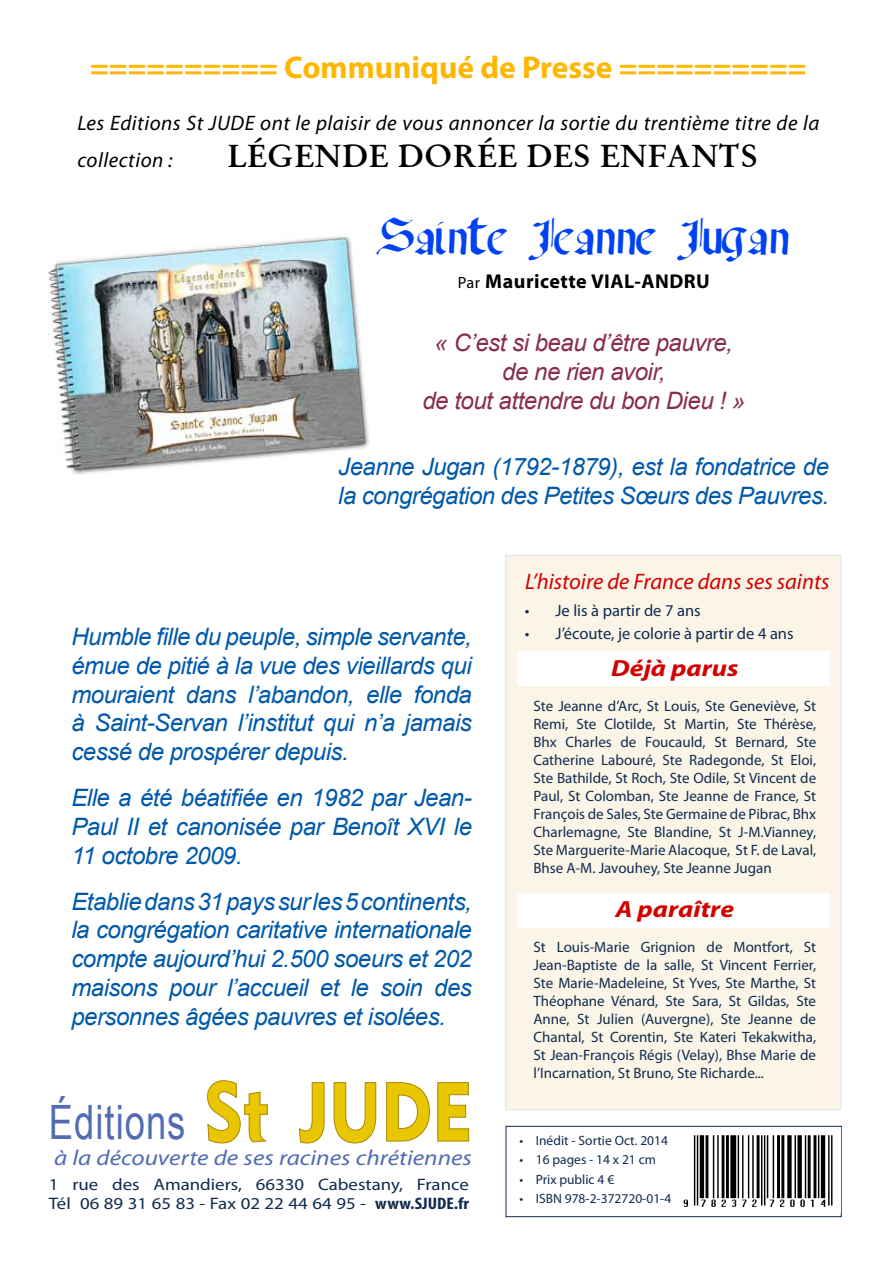
<style>
.page{position:relative;width:893px;height:1263px;background:#fff}
.page>*{position:absolute;margin:0;border:0;box-sizing:border-box;transform-origin:0 0}
.t1{font:82.5px "Geometric 415 BT Black A";color:#e9c700;scale:.85 1}
.t2{font:47.4px "Arial";letter-spacing:.025em;color:#516cb3;scale:.77 1}
.t3{font:45px "OPENCLASSIC";letter-spacing:.025em;color:#0042f3}
.t4{font:700 31.5px "Myriad Pro";color:#ffb600}
.t5{font:700 31.5px "Original Garamond BT";letter-spacing:.025em;color:#000}
.t6{font:italic 24px/28.8px "Arial";letter-spacing:-.02em;color:#0059aa;text-align:justify}
.t7{font:italic 24px/28.8px "Arial";letter-spacing:-.02em;color:#892e49;text-align:center}
.t8{font:italic 700 23.4px "Myriad Pro";color:#d30000;scale:1.17 1}
.t9{font:italic 22.5px "Myriad Pro";color:#d30000}
.t10{font:italic 21.6px "Myriad Pro";color:#516cb3;scale:1.16 1}
.t11{font:italic 21px/37.8px "Myriad Pro";letter-spacing:.025em;color:#000}
.t12{font:700 20.1px "Myriad Pro";letter-spacing:.025em;color:#000}
.t13{font:16.65px/18.8px "Myriad Pro";color:#102b4e;scale:1.13 1}
.t14{font:16.5px "Myriad Pro";color:#102b4e}
.t15{font:15px/18px "Myriad Pro";color:#102b4e;text-align:justify}
.t16{font:13.5px "Myriad Pro";color:#102b4e}
.s1{font-weight:400;font-size:16.35px}
.s2{font-weight:700;font-stretch:condensed}
</style>
<div class="page">
<div style="left:505px;top:555px;width:337px;height:555px;background:#fbf5e7"></div>
<div style="left:506px;top:1126px;width:336px;height:91px;border:1px solid #102b4e"></div>
<svg style="left:207px;top:1080px;width:61px;height:64px"></svg>
<svg style="left:299px;top:1082px;width:26px;height:62px"></svg>
<svg style="left:333px;top:1082px;width:43px;height:62px"></svg>
<svg style="left:386px;top:1082px;width:44px;height:60px"></svg>
<svg style="left:437px;top:1082px;width:32px;height:60px"></svg>
<img style="left:674px;top:1127px;width:166px;height:80px">
<div style="left:517px;top:651px;width:313px;height:34px;background:#fff"></div>
<div style="left:517px;top:893px;width:312px;height:34px;background:#fff"></div>
<img style="left:49px;top:236px;width:321px;height:238px">
<h3 class="t4" style="left:90px;top:46px;width:718px">========== Communiqué de Presse ==========</h3>
<h3 class="t11" style="left:77px;top:103px;width:744px">Les Editions St JUDE ont le plaisir de vous annoncer la sortie du trentième titre de la collection :</h3>
<h3 class="t5" style="left:227px;top:137px;width:532px">LÉGENDE DORÉE DES ENFANTS</h3>
<h3 class="t3" style="left:378px;top:205px;width:412px">Sainte Jeanne Jugan</h3>
<h3 class="t12" style="left:458px;top:268px;width:253px"><span class="s1">Par</span> Mauricette VIAL-ANDRU</h3>
<h3 class="t7" style="left:422px;top:329px;width:324px">« C’est si beau d’être pauvre, de ne rien avoir,<br>de tout attendre du bon Dieu ! »</h3>
<h3 class="t6" style="left:338px;top:453px;width:492px">Jeanne Jugan (1792-1879), est la fondatrice de la congrégation des Petites Sœurs des Pauvres.</h3>
<h3 class="t6" style="left:71px;top:623px;width:402px">Humble fille du peuple, simple servante, émue de pitié à la vue des vieillards qui mouraient dans l’abandon, elle fonda à Saint-Servan l’institut qui n’a jamais cessé de prospérer depuis.</h3>
<h3 class="t6" style="left:71px;top:784px;width:402px">Elle a été béatifiée en 1982 par Jean-Paul II et canonisée par Benoît XVI le 11 octobre 2009.</h3>
<h3 class="t6" style="left:71px;top:887px;width:402px">Etablie dans 31 pays sur les 5 continents, la congrégation caritative internationale compte aujourd’hui 2.500 soeurs et 202 maisons pour l’accueil et le soin des personnes âgées pauvres et isolées.</h3>
<h1 class="t1" style="left:205px;top:1061px;width:316px">St JUDE</h1>
<p class="t13" style="left:49px;top:1175px;width:373px">1 rue des Amandiers, 66330 Cabestany, France<br>Tél 06 89 31 65 83 - Fax 02 22 44 64 95 - <span class="s2">www.SJUDE.fr</span></p>
<h2 class="t2" style="left:49px;top:1092px;width:179px">éditions</h2>
<h3 class="t10" style="left:54px;top:1144px;width:362px">à la découverte de ses racines chrétiennes</h3>
<h3 class="t9" style="left:525px;top:568px;width:306px">L’histoire de France dans ses saints</h3>
<p class="t14" style="left:525px;top:600px;width:177px">• Je lis à partir de 7 ans</p>
<p class="t14" style="left:525px;top:623px;width:270px">• J’écoute, je colorie à partir de 4 ans</p>
<h3 class="t8" style="left:611px;top:653px;width:111px">Déjà parus</h3>
<p class="t15" style="left:533px;top:696px;width:284px">Ste Jeanne d’Arc, St Louis, Ste Geneviève, St Remi, Ste Clotilde, St Martin, Ste Thérèse, Bhx Charles de Foucauld, St Bernard, Ste Catherine Labouré, Ste Radegonde, St Eloi, Ste Bathilde, St Roch, Ste Odile, St Vincent de Paul, St Colomban, Ste Jeanne de France, St François de Sales, Ste Germaine de Pibrac, Bhx Charlemagne, Ste Blandine, St J-M.Vianney, Ste Marguerite-Marie Alacoque, St F. de Laval, Bhse A-M. Javouhey, Ste Jeanne Jugan</p>
<h3 class="t8" style="left:616px;top:894px;width:103px">A paraître</h3>
<p class="t15" style="left:533px;top:937px;width:284px">St Louis-Marie Grignion de Montfort, St Jean-Baptiste de la salle, St Vincent Ferrier, Ste Marie-Madeleine, St Yves, Ste Marthe, St Théophane Vénard, Ste Sara, St Gildas, Ste Anne, St Julien (Auvergne), Ste Jeanne de Chantal, St Corentin, Ste Kateri Tekakwitha, St Jean-François Régis (Velay), Bhse Marie de l’Incarnation, St Bruno, Ste Richarde...</p>
<p class="t16" style="left:520px;top:1132px;width:150px">• Inédit - Sortie Oct. 2014</p>
<p class="t16" style="left:520px;top:1151px;width:138px">• 16 pages - 14 x 21 cm</p>
<p class="t16" style="left:520px;top:1171px;width:96px">• Prix public 4 €</p>
<p class="t16" style="left:520px;top:1190px;width:153px">• ISBN 978-2-372720-01-4</p>
</div>
